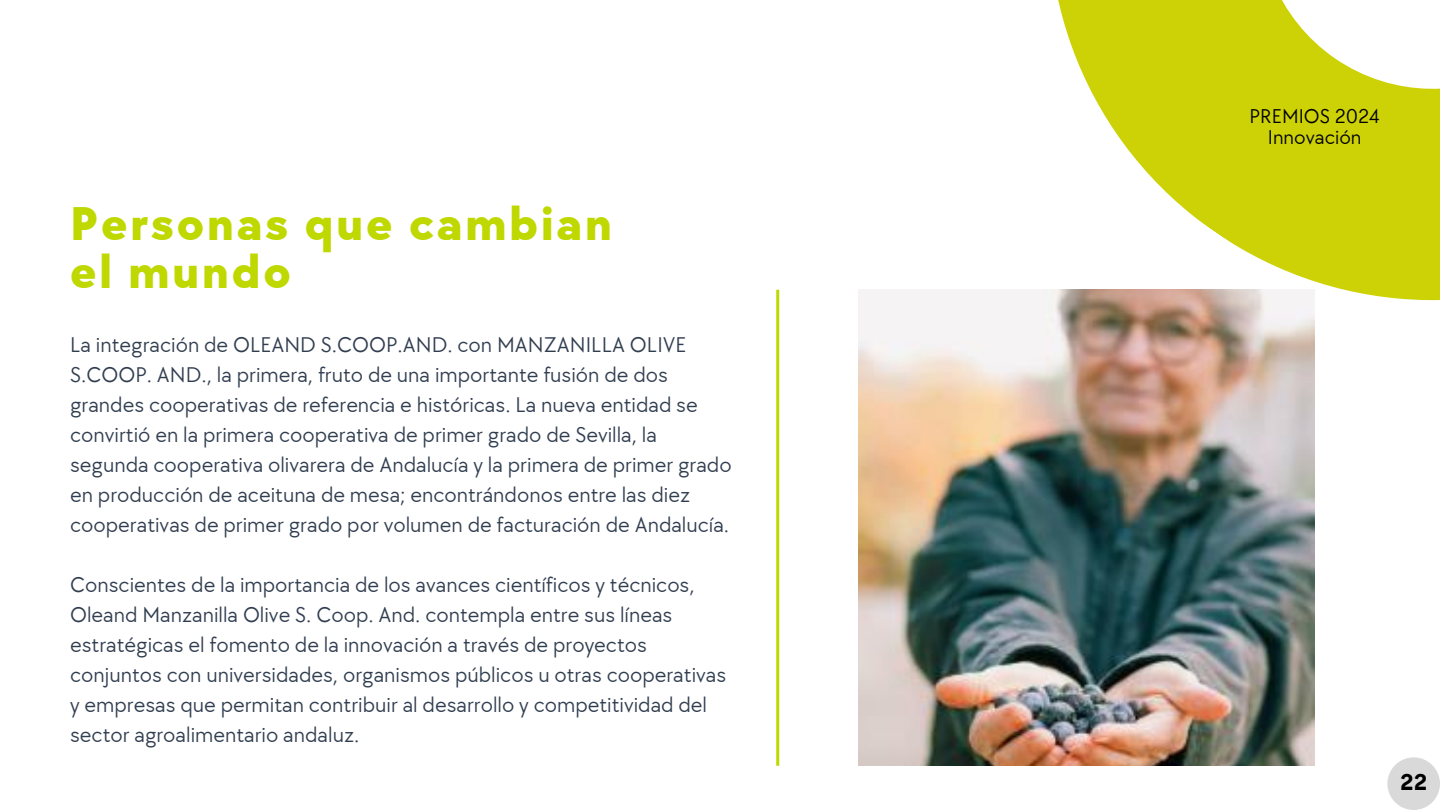
<style>
.page{position:relative;width:1440px;height:810px;background:#fff}
.page>*{position:absolute;margin:0;border:0;box-sizing:border-box;transform-origin:0 0}
.t1{font:800 49px/48.8px "TT Chocolates";letter-spacing:.06em;color:#bed800}
.t2{font:700 23.6px "TT Chocolates";color:#000}
.t3{font:22px/30px "TT Chocolates";color:#313e50}
.t4{font:20.6px/21px "TT Chocolates";color:#000;text-align:center}
</style>
<div class="page">
<img style="left:858px;top:290px;width:457px;height:476px">
<hr style="left:776px;top:290px;width:3px;height:476px;background:#bed800">
<svg style="left:1026px;top:0;width:414px;height:323px;fill:#cdd206"></svg>
<div style="left:1387px;top:757px;width:53px;height:53px;background:#d9d9d9;border-radius:50%"></div>
<p class="t1" style="left:70px;top:200px;width:543px">Personas que cambian el mundo</p>
<p class="t3" style="left:70px;top:330px;width:663px">La integración de OLEAND S.COOP.AND. con MANZANILLA OLIVE S.COOP. AND., la primera, fruto de una importante fusión de dos grandes cooperativas de referencia e históricas. La nueva entidad se convirtió en la primera cooperativa de primer grado de Sevilla, la segunda cooperativa olivarera de Andalucía y la primera de primer grado en producción de aceituna de mesa; encontrándonos entre las diez cooperativas de primer grado por volumen de facturación de Andalucía.</p>
<p class="t3" style="left:70px;top:570px;width:658px">Conscientes de la importancia de los avances científicos y técnicos, Oleand Manzanilla Olive S. Coop. And. contempla entre sus líneas estratégicas el fomento de la innovación a través de proyectos conjuntos con universidades, organismos públicos u otras cooperativas y empresas que permitan contribuir al desarrollo y competitividad del sector agroalimentario andaluz.</p>
<p class="t4" style="left:1249px;top:107px;width:132px">PREMIOS 2024<br>Innovación</p>
<p class="t2" style="left:1400px;top:769px;width:28px">22</p>
</div>
